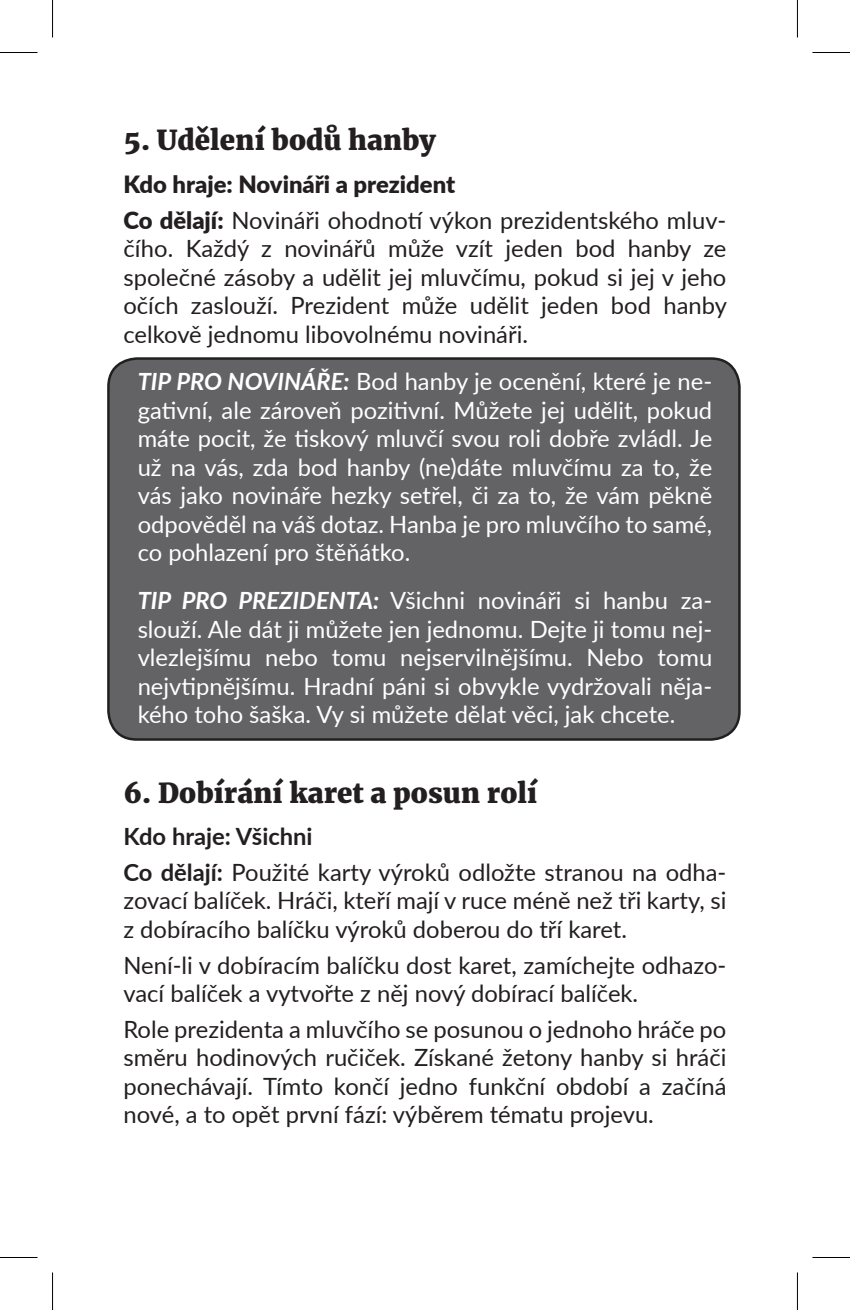
<style>
.page{position:relative;width:850px;height:1310px;background:#fff}
.page>*{position:absolute;margin:0;border:0;box-sizing:border-box;transform-origin:0 0}
.Vedlejší_nadpisy{font:900 27.5px "Merriweather";color:#231f20}
.Běžný_text{font:23.75px/28.5px "Lato";color:#231f20;text-align:justify}
.Poznámky{font:23.75px/28.5px "Lato";color:#fff}
.Běžný_text-2{font:900 23.75px "Lato";color:#231f20}
.Běžný_text-3{font:700 23.75px "Lato";color:#231f20}
.s1{font-weight:900}
.s2{font-weight:700;font-style:italic}
.s3{font-weight:700}
</style>
<div class="page">
<div style="left:108px;top:358px;width:631px;height:381px;background:#636366;border-radius:28px"></div>
<div style="left:107px;top:357px;width:633px;height:384px;border:2px solid #231f20;border-radius:28px"></div>
<hr style="left:0;top:52px;width:38px;height:1px;background:#000">
<hr style="left:812px;top:52px;width:37px;height:1px;background:#000">
<hr style="left:0;top:1257px;width:38px;height:1px;background:#000">
<hr style="left:812px;top:1257px;width:37px;height:1px;background:#000">
<hr style="left:52px;top:0;width:1px;height:38px;background:#000">
<hr style="left:52px;top:1272px;width:1px;height:38px;background:#000">
<hr style="left:796px;top:0;width:1px;height:38px;background:#000">
<hr style="left:796px;top:1272px;width:1px;height:38px;background:#000">
<p class="Vedlejší_nadpisy" style="left:123px;top:116px;width:313px">5. Udělení bodů hanby</p>
<p class="Běžný_text-2" style="left:123px;top:167px;width:333px">Kdo hraje: Novináři a prezident</p>
<p class="Běžný_text" style="left:123px;top:205px;width:604px"><span class="s1">Co dělají:</span> Novináři ohodnotí výkon prezidentského mluv&shy;čího. Každý z novinářů může vzít jeden bod hanby ze společné zásoby a udělit jej mluvčímu, pokud si jej v jeho očích zaslouží. Prezident může udělit jeden bod hanby celkově jednomu libovolnému novináři.</p>
<p class="Poznámky" style="left:138px;top:366px;width:575px"><span class="s2">TIP PRO NOVINÁŘE:</span> Bod hanby je ocenění, které je ne&shy;gativní, ale zároveň pozitivní. Můžete jej udělit, pokud máte pocit, že tiskový mluvčí svou roli dobře zvládl. Je už na vás, zda bod hanby (ne)dáte mluvčímu za to, že vás jako novináře hezky setřel, či za to, že vám pěkně odpověděl na váš dotaz. Hanba je pro mluvčího to samé, co pohlazení pro štěňátko.</p>
<p class="Poznámky" style="left:138px;top:585px;width:575px"><span class="s2">TIP PRO PREZIDENTA:</span> Všichni novináři si hanbu za&shy;slouží. Ale dát ji můžete jen jednomu. Dejte ji tomu nej&shy;vlezlejšímu nebo tomu nejservilnějšímu. Nebo tomu nejvtipnějšímu. Hradní páni si obvykle vydržovali něja&shy;kého toho šaška. Vy si můžete dělat věci, jak chcete.</p>
<p class="Vedlejší_nadpisy" style="left:123px;top:768px;width:415px">6. Dobírání karet a posun rolí</p>
<p class="Běžný_text-3" style="left:123px;top:819px;width:190px">Kdo hraje: Všichni</p>
<p class="Běžný_text" style="left:123px;top:857px;width:604px"><span class="s3">Co dělají:</span> Použité karty výroků odložte stranou na odha&shy;zovací balíček. Hráči, kteří mají v ruce méně než tři karty, si z dobíracího balíčku výroků doberou do tří karet.</p>
<p class="Běžný_text" style="left:123px;top:949px;width:604px">Není-li v dobíracím balíčku dost karet, zamíchejte odhazo&shy;vací balíček a vytvořte z něj nový dobírací balíček.</p>
<p class="Běžný_text" style="left:123px;top:1014px;width:604px">Role prezidenta a mluvčího se posunou o jednoho hráče po směru hodinových ručiček. Získané žetony hanby si hráči ponechávají. Tímto končí jedno funkční období a začíná nové, a to opět první fází: výběrem tématu projevu.</p>
</div>
